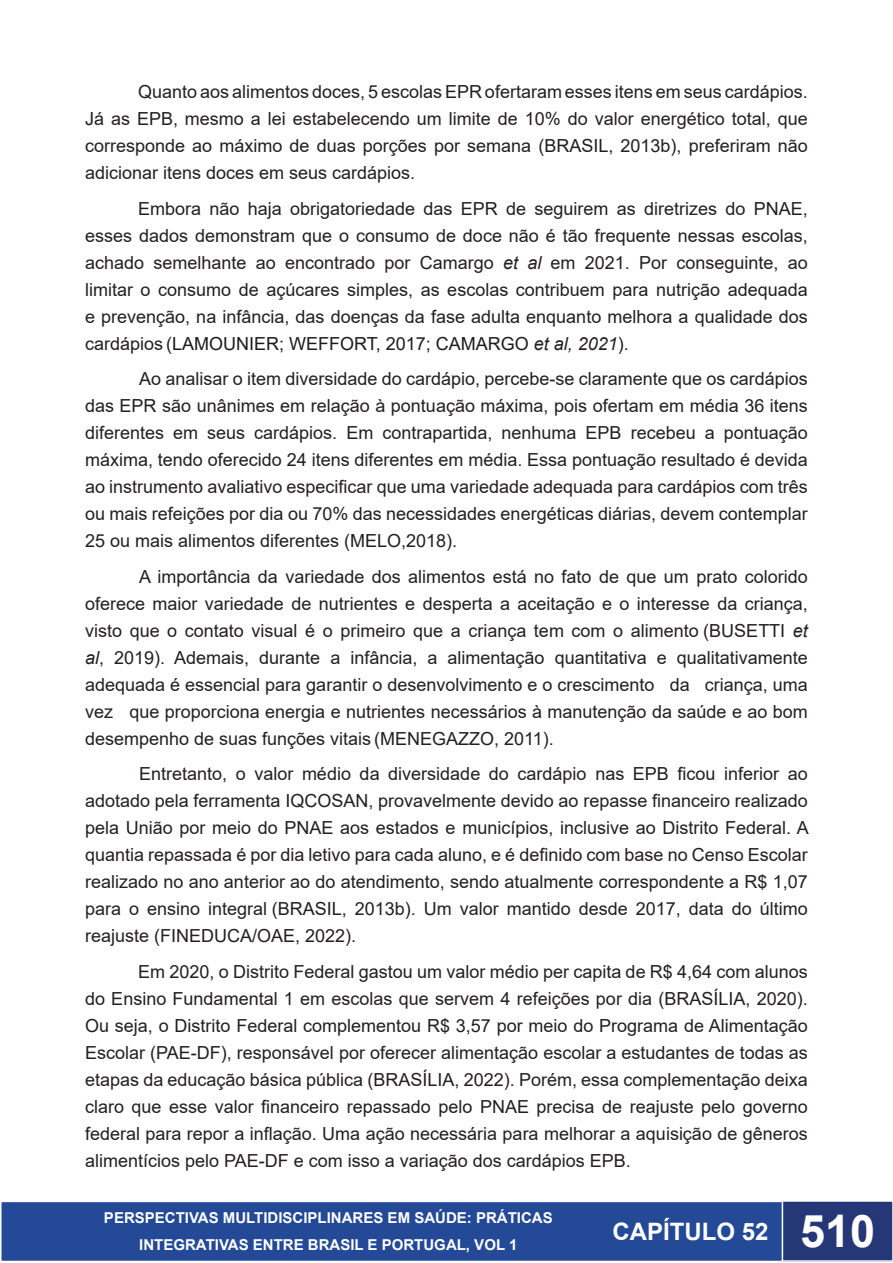
<style>
.page{position:relative;width:893px;height:1263px;background:#fff}
.page>*{position:absolute;margin:0;border:0;box-sizing:border-box;transform-origin:0 0}
.t1{font:700 24px "Arial";color:#fff}
.t2{font:18px/27px "Arial";color:#231f20;text-align:justify}
.t3{font:700 15px/27px "Arial";color:#fff;text-align:center}
.s1{font-style:italic}
.s2{color:#1c1c1c}
.s3{font-size:45px}
</style>
<div class="page">
<div style="left:1px;top:1201px;width:782px;height:60px;background:#234997"></div>
<div style="left:0;top:1201px;width:784px;height:61px;border:2px solid #fff"></div>
<div style="left:782px;top:1201px;width:111px;height:60px;background:#253777"></div>
<div style="left:782px;top:1200px;width:111px;height:62px;border:2px solid #fff"></div>
<p class="t2" style="left:85px;top:78px;width:724px;text-indent:53px">Quanto aos alimentos doces, 5 escolas EPR ofertaram esses itens em seus cardápios.<br>Já as EPB, mesmo a lei estabelecendo um limite de 10% do valor energético total, que corresponde ao máximo de duas porções por semana (BRASIL, 2013b), preferiram não adicionar itens doces em seus cardápios.</p>
<p class="t2" style="left:85px;top:195px;width:724px;text-indent:53px">Embora não haja obrigatoriedade das EPR de seguirem as diretrizes do PNAE, esses dados demonstram que o consumo de doce não é tão frequente nessas escolas, achado semelhante ao encontrado por Camargo <span class="s1">et al</span> em 2021. Por conseguinte, ao limitar o consumo de açúcares simples, as escolas contribuem para nutrição adequada e prevenção, na infância, das doenças da fase adulta enquanto melhora a qualidade dos cardápios (<span class="s2">LAMOUNIER; WEFFORT, 2017; CAMARGO</span> <span class="s1">et al, 2021</span><span class="s2">)</span>.</p>
<p class="t2" style="left:85px;top:365px;width:724px;text-indent:54px">Ao analisar o item diversidade do cardápio, percebe-se claramente que os cardápios das EPR são unânimes em relação à pontuação máxima, pois ofertam em média 36 itens diferentes em seus cardápios. Em contrapartida, nenhuma EPB recebeu a pontuação máxima, tendo oferecido 24 itens diferentes em média. Essa pontuação resultado é devida ao instrumento avaliativo especificar que uma variedade adequada para cardápios com três ou mais refeições por dia ou 70% das necessidades energéticas diárias, devem contemplar 25 ou mais alimentos diferentes (MELO,2018).</p>
<p class="t2" style="left:85px;top:563px;width:724px;text-indent:54px">A importância da variedade dos alimentos está no fato de que um prato colorido oferece maior variedade de nutrientes e desperta a aceitação e o interesse da criança, visto que o contato visual é o primeiro que a criança tem com o alimento (BUSETTI <span class="s1">et al</span>, 2019). Ademais, durante a infância, a alimentação quantitativa e qualitativamente adequada é essencial para garantir o desenvolvimento e o crescimento da criança, uma vez que proporciona energia e nutrientes necessários à manutenção da saúde e ao bom desempenho de suas funções vitais (MENEGAZZO, 2011).</p>
<p class="t2" style="left:85px;top:760px;width:725px;text-indent:54px">Entretanto, o valor médio da diversidade do cardápio nas EPB ficou inferior ao adotado pela ferramenta IQCOSAN, provavelmente devido ao repasse financeiro realizado pela União por meio do PNAE aos estados e municípios, inclusive ao Distrito Federal. A quantia repassada é por dia letivo para cada aluno, e é definido com base no Censo Escolar realizado no ano anterior ao do atendimento, sendo atualmente correspondente a R$ 1,07 para o ensino integral (BRASIL, 2013b). Um valor mantido desde 2017, data do último reajuste (FINEDUCA/OAE, 2022).</p>
<p class="t2" style="left:85px;top:958px;width:724px;text-indent:53px">Em 2020, o Distrito Federal gastou um valor médio per capita de R$ 4,64 com alunos do Ensino Fundamental 1 em escolas que servem 4 refeições por dia (BRASÍLIA, 2020).<br>Ou seja, o Distrito Federal complementou R$ 3,57 por meio do Programa de Alimentação Escolar (PAE-DF), responsável por oferecer alimentação escolar a estudantes de todas as etapas da educação básica pública (BRASÍLIA, 2022). Porém, essa complementação deixa claro que esse valor financeiro repassado pelo PNAE precisa de reajuste pelo governo federal para repor a inflação. Uma ação necessária para melhorar a aquisição de gêneros alimentícios pelo PAE-DF e com isso a variação dos cardápios EPB.</p>
<p class="t3" style="left:104px;top:1205px;width:450px">PERSPECTIVAS MULTIDISCIPLINARES EM SAÚDE: PRÁTICAS<br>INTEGRATIVAS ENTRE BRASIL E PORTUGAL, VOL 1</p>
<h1 class="t1" style="left:612px;top:1215px;width:264px">CAPÍTULO 52 <span class="s3">510</span></h1>
</div>
